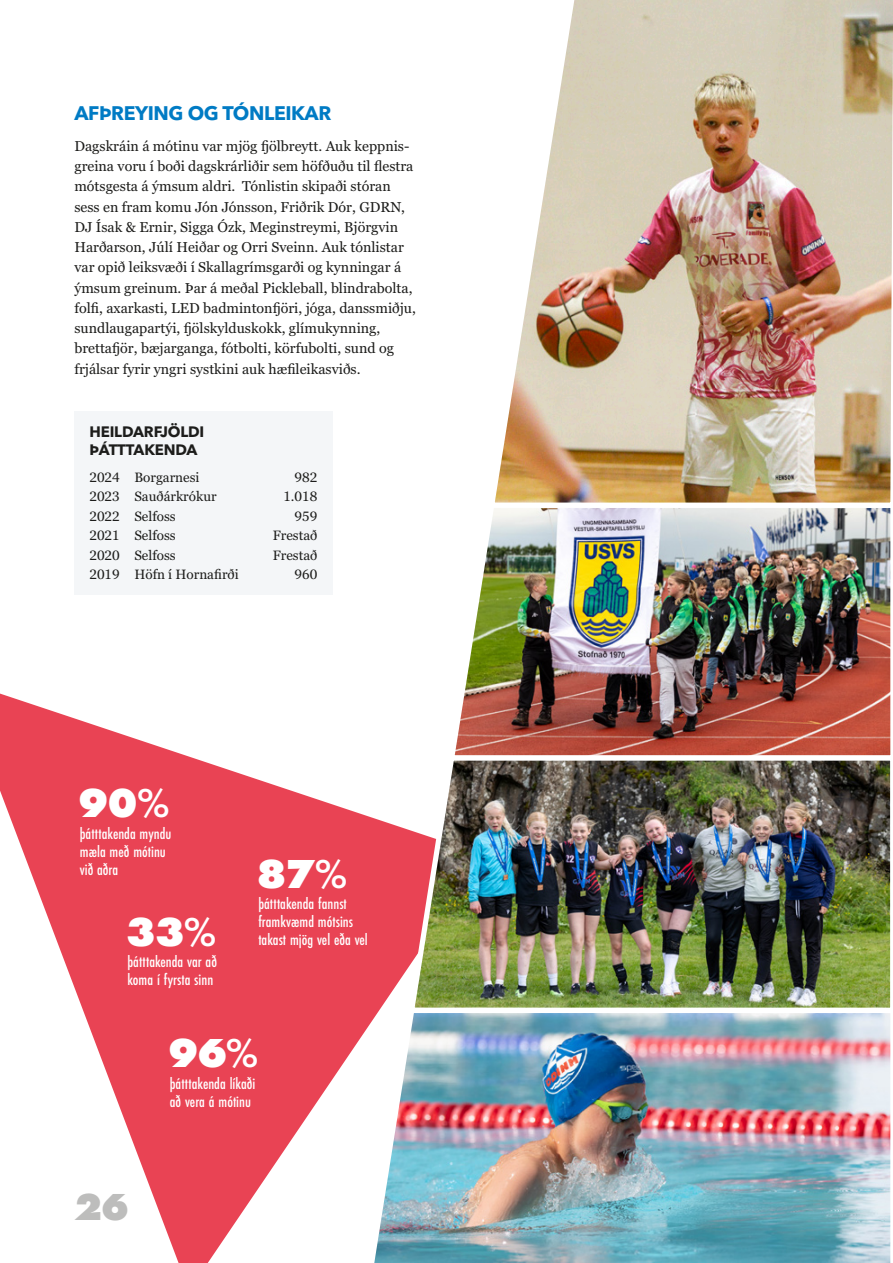
<style>
.page{position:relative;width:893px;height:1263px;background:#fff}
.page>*{position:absolute;margin:0;border:0;box-sizing:border-box;transform-origin:0 0}
.t1{font:800 42px "Futura PT";letter-spacing:-.01em;color:#fff}
.t2{font:800 39px "Futura PT";color:#bdbdbc}
.t3{font:700 19.5px "Avenir Next LT Pro";letter-spacing:-.02em;color:#007bc4}
.t4{font:500 16.5px/18px "Futura PT Cond";color:#fff}
.t5{font:700 15px/18px "Avenir Next LT Pro";letter-spacing:-.01em;color:#1d1d1b}
.t6{font:14.25px/20.2px "Georgia Pro";color:#1d1d1b}
.t7{font:13.5px "Georgia Pro";color:#1d1d1b}
.s1{font-weight:600}
</style>
<div class="page">
<svg style="left:0;top:693px;width:406px;height:570px;fill:#e94354"></svg>
<img style="left:406px;top:763px;width:437px;height:242px">
<img style="left:363px;top:1005px;width:480px;height:258px">
<img style="left:453px;top:510px;width:390px;height:253px">
<img style="left:843px;top:510px;width:48px;height:753px">
<div style="left:74px;top:411px;width:259px;height:183px;background:#f4f6f8"></div>
<img style="left:494px;top:0;width:399px;height:510px">
<h3 class="t3" style="left:74px;top:101px;width:258px">AFÞREYING OG TÓNLEIKAR</h3>
<p class="t6" style="left:74px;top:136px;width:343px">Dagskráin á mótinu var mjög fjölbreytt. Auk keppnis&shy;greina voru í boði dagskrárliðir sem höfðuðu til flestra mótsgesta á ýmsum aldri. Tónlistin skipaði stóran sess en fram komu Jón Jónsson, Friðrik Dór, GDRN, DJ Ísak &amp; Ernir, Sigga Ózk, Meginstreymi, Björgvin Harðarson, Júlí Heiðar og Orri Sveinn. Auk tónlistar var opið leiksvæði í Skallagrímsgarði og kynningar á ýmsum greinum. Þar á meðal Pickleball, blindrabolta, folfi, axarkasti, LED badmintonfjöri, jóga, danssmiðju, sundlaugapartýi, fjölskylduskokk, glímukynning, brettafjör, bæjarganga, fótbolti, körfubolti, sund og frjálsar fyrir yngri systkini auk hæfileikasviðs.</p>
<p class="t5" style="left:89px;top:423px;width:117px">HEILDARFJÖLDI<br>ÞÁTTTAKENDA</p>
<p class="t7" style="left:89px;top:470px;width:112px">2024 Borgarnesi</p>
<p class="t7" style="left:295px;top:470px;width:24px">982</p>
<p class="t7" style="left:89px;top:489px;width:129px">2023 Sauðárkrókur</p>
<p class="t7" style="left:283px;top:489px;width:36px">1.018</p>
<p class="t7" style="left:89px;top:509px;width:88px">2022 Selfoss</p>
<p class="t7" style="left:295px;top:509px;width:24px">959</p>
<p class="t7" style="left:89px;top:528px;width:88px">2021 Selfoss</p>
<p class="t7" style="left:273px;top:528px;width:46px">Frestað</p>
<p class="t7" style="left:89px;top:548px;width:88px">2020 Selfoss</p>
<p class="t7" style="left:273px;top:548px;width:46px">Frestað</p>
<p class="t7" style="left:89px;top:567px;width:151px">2019 Höfn í Hornafirði</p>
<p class="t7" style="left:295px;top:567px;width:24px">960</p>
<h1 class="t1" style="left:78px;top:776px;width:93px">90<span class="s1">%</span></h1>
<p class="t4" style="left:80px;top:824px;width:93px">þátttakenda myndu mæla með mótinu við aðra</p>
<h1 class="t1" style="left:126px;top:905px;width:92px">33<span class="s1">%</span></h1>
<p class="t4" style="left:127px;top:953px;width:91px">þátttakenda var að koma í fyrsta sinn</p>
<h1 class="t1" style="left:257px;top:847px;width:92px">87<span class="s1">%</span></h1>
<p class="t4" style="left:258px;top:894px;width:111px">þátttakenda fannst framkvæmd mótsins takast mjög vel eða vel</p>
<h2 class="t2" style="left:74px;top:1182px;width:57px">26</h2>
<h1 class="t1" style="left:168px;top:1026px;width:91px">96<span class="s1">%</span></h1>
<p class="t4" style="left:170px;top:1074px;width:87px">þátttakenda líkaði að vera á mótinu</p>
</div>
